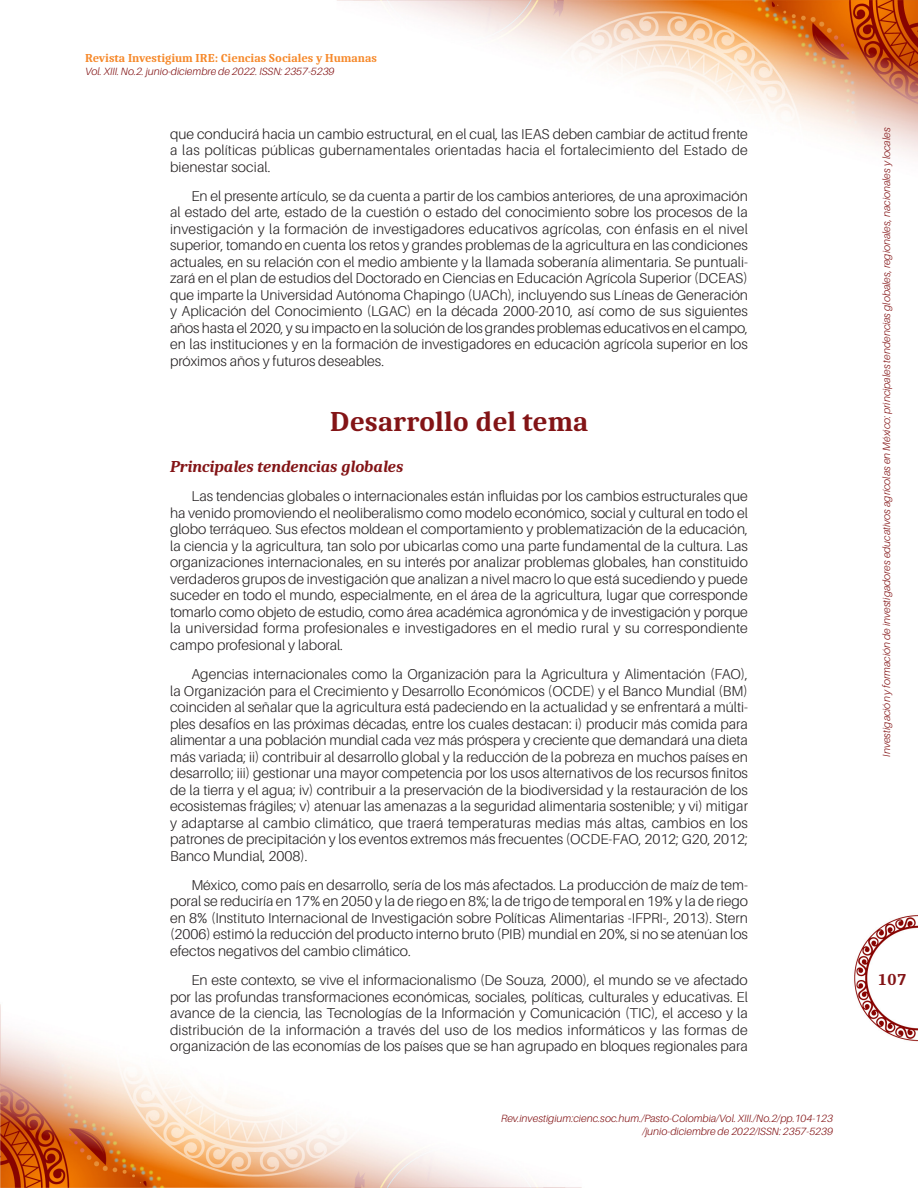
<style>
.page{position:relative;width:918px;height:1188px;background:#fff}
.page>*{position:absolute;margin:0;border:0;box-sizing:border-box;transform-origin:0 0}
.Título_1{font:700 28.5px "Caladea";color:#831416}
.Subtítulo_1{font:italic 700 16.5px "Caladea";color:#831416}
.t1{font:700 16.5px "Caladea";color:#831416}
.Texto_Base_Sangría{font:300 14.25px/16.5px "Aileron";color:#231f20;text-align:justify}
.t2{font:700 12px "Caladea";color:#f6892b}
.t3{font:italic 300 10.5px/12.6px "Aileron";color:#831416;text-align:right}
</style>
<div class="page">
<img style="left:0;top:0;width:918px;height:1188px">
<p class="t2" style="left:85px;top:51px;width:294px">Revista Investigium IRE: Ciencias Sociales y Humanas</p>
<p class="t3" style="left:85px;top:65px;width:251px">Vol. XIII. No.2. junio-diciembre de 2022. ISSN: 2357-5239</p>
<p class="Texto_Base_Sangría" style="left:170px;top:125px;width:579px">que conducirá hacia un cambio estructural, en el cual, las IEAS deben cambiar de actitud frente a las políticas públicas gubernamentales orientadas hacia el fortalecimiento del Estado de bienestar social.</p>
<p class="Texto_Base_Sangría" style="left:170px;top:188px;width:579px;text-indent:21px">En el presente artículo, se da cuenta a partir de los cambios anteriores, de una aproximación al estado del arte, estado de la cuestión o estado del conocimiento sobre los procesos de la investigación y la formación de investigadores educativos agrícolas, con énfasis en el nivel superior, tomando en cuenta los retos y grandes problemas de la agricultura en las condiciones actuales, en su relación con el medio ambiente y la llamada soberanía alimentaria. Se puntuali&shy;zará en el plan de estudios del Doctorado en Ciencias en Educación Agrícola Superior (DCEAS) que imparte la Universidad Autónoma Chapingo (UACh), incluyendo sus Líneas de Generación y Aplicación del Conocimiento (LGAC) en la década 2000-2010, así como de sus siguientes años hasta el 2020, y su impacto en la solución de los grandes problemas educativos en el campo, en las instituciones y en la formación de investigadores en educación agrícola superior en los próximos años y futuros deseables.</p>
<p class="Título_1" style="left:330px;top:404px;width:260px">Desarrollo del tema</p>
<p class="Subtítulo_1" style="left:170px;top:456px;width:235px">Principales tendencias globales</p>
<p class="Texto_Base_Sangría" style="left:170px;top:488px;width:579px;text-indent:21px">Las tendencias globales o internacionales están influidas por los cambios estructurales que ha venido promoviendo el neoliberalismo como modelo económico, social y cultural en todo el globo terráqueo. Sus efectos moldean el comportamiento y problematización de la educación, la ciencia y la agricultura, tan solo por ubicarlas como una parte fundamental de la cultura. Las organizaciones internacionales, en su interés por analizar problemas globales, han constituido verdaderos grupos de investigación que analizan a nivel macro lo que está sucediendo y puede suceder en todo el mundo, especialmente, en el área de la agricultura, lugar que corresponde tomarlo como objeto de estudio, como área académica agronómica y de investigación y porque la universidad forma profesionales e investigadores en el medio rural y su correspondiente campo profesional y laboral.</p>
<p class="Texto_Base_Sangría" style="left:170px;top:666px;width:579px;text-indent:21px">Agencias internacionales como la Organización para la Agricultura y Alimentación (FAO), la Organización para el Crecimiento y Desarrollo Económicos (OCDE) y el Banco Mundial (BM) coinciden al señalar que la agricultura está padeciendo en la actualidad y se enfrentará a múlti&shy;ples desafíos en las próximas décadas, entre los cuales destacan: i) producir más comida para alimentar a una población mundial cada vez más próspera y creciente que demandará una dieta más variada; ii) contribuir al desarrollo global y la reducción de la pobreza en muchos países en desarrollo; iii) gestionar una mayor competencia por los usos alternativos de los recursos finitos de la tierra y el agua; iv) contribuir a la preservación de la biodiversidad y la restauración de los ecosistemas frágiles; v) atenuar las amenazas a la seguridad alimentaria sostenible; y vi) mitigar y adaptarse al cambio climático, que traerá temperaturas medias más altas, cambios en los patrones de precipitación y los eventos extremos más frecuentes (OCDE-FAO, 2012; G20, 2012; Banco Mundial, 2008).</p>
<p class="Texto_Base_Sangría" style="left:170px;top:877px;width:579px;text-indent:21px">México, como país en desarrollo, sería de los más afectados. La producción de maíz de tem&shy;poral se reduciría en 17% en 2050 y la de riego en 8%; la de trigo de temporal en 19% y la de riego en 8% (Instituto Internacional de Investigación sobre Políticas Alimentarias -IFPRI-, 2013). Stern (2006) estimó la reducción del producto interno bruto (PIB) mundial en 20%, si no se atenúan los efectos negativos del cambio climático.</p>
<p class="Texto_Base_Sangría" style="left:170px;top:972px;width:579px;text-indent:21px">En este contexto, se vive el informacionalismo (De Souza, 2000), el mundo se ve afectado por las profundas transformaciones económicas, sociales, políticas, culturales y educativas. El avance de la ciencia, las Tecnologías de la Información y Comunicación (TIC), el acceso y la distribución de la información a través del uso de los medios informáticos y las formas de organización de las economías de los países que se han agrupado en bloques regionales para</p>
<p class="t3" style="left:501px;top:1112px;width:333px">Rev.investigium:cienc.soc.hum./Pasto-Colombia/Vol. XIII./No.2/pp.104-123 /junio-diciembre de 2022/ISSN: 2357-5239</p>
<p class="t3" style="left:880px;top:757px;width:631px;rotate:-90deg">Investigación y formación de investigadores educativos agrícolas en México: principales tendencias globales, regionales, nacionales y locales</p>
<p class="t1" style="left:877px;top:970px;width:31px">107</p>
</div>
